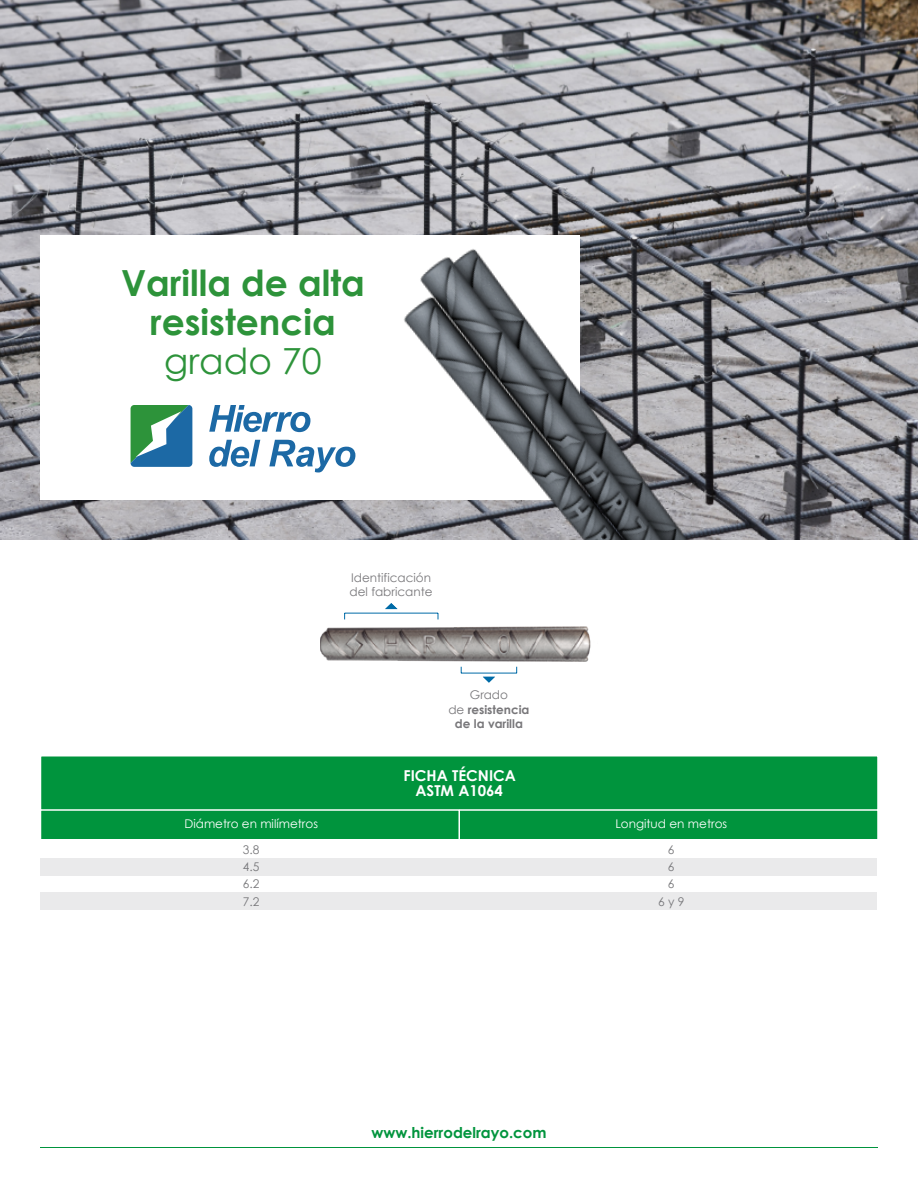
<style>
.page{position:relative;width:918px;height:1188px;background:#fff}
.page>*{position:absolute;margin:0;border:0;box-sizing:border-box;transform-origin:0 0}
.t1{font:700 36px/39px "Century Gothic";color:#2d933a;text-align:center}
.t2{font:36px "Century Gothic";color:#2d933a}
.t3{font:700 15px "Century Gothic";color:#fff}
.t4{font:700 15px "Century Gothic";color:#00943d}
.t5{font:12px "Century Gothic";color:#fff}
.t6{font:700 12px/14.4px "Century Gothic";color:#78777a;text-align:center}
.t7{font:12px/14.4px "Century Gothic";color:#78777a}
.t8{font:12px "Century Gothic";color:#77777a}
.s1{font-weight:400}
</style>
<div class="page">
<img style="left:0;top:0;width:918px;height:540px">
<div style="left:40px;top:858px;width:838px;height:17px;background:#eaeaeb"></div>
<div style="left:40px;top:893px;width:838px;height:17px;background:#eaeaeb"></div>
<div style="left:41px;top:756px;width:837px;height:82px;background:#00943d"></div>
<div style="left:40px;top:235px;width:540px;height:265px;background:#fff"></div>
<svg style="left:209px;top:440px;width:23px;height:27px"></svg>
<svg style="left:209px;top:405px;width:23px;height:27px"></svg>
<svg style="left:131px;top:405px;width:61px;height:62px;background:#428d8a"></svg>
<div style="left:459px;top:810px;width:419px;height:31px;border:1px solid #fff"></div>
<img style="left:321px;top:626px;width:270px;height:36px">
<hr style="left:461px;top:673px;width:56px;height:1px;background:#006ba7">
<svg style="left:483px;top:677px;width:12px;height:6px"></svg>
<hr style="left:345px;top:613px;width:93px;height:1px;background:#006ba7">
<svg style="left:385px;top:603px;width:13px;height:6px"></svg>
<hr style="left:40px;top:1147px;width:838px;height:1px;background:#00943d">
<div style="left:40px;top:810px;width:419px;height:31px;border:1px solid #fff"></div>
<img style="left:232px;top:44px;width:506px;height:496px">
<h1 class="t1" style="left:121px;top:262px;width:245px">Varilla de alta resistencia</h1>
<h1 class="t2" style="left:164px;top:336px;width:159px">grado 70</h1>
<p class="t7" style="left:350px;top:570px;width:85px">Identificación del fabricante</p>
<p class="t6" style="left:448px;top:687px;width:83px"><span class="s1">Grado<br>de</span> resistencia de la varilla</p>
<p class="t3" style="left:404px;top:764px;width:114px">FICHA TÉCNICA</p>
<p class="t3" style="left:415px;top:779px;width:89px">ASTM A1064</p>
<p class="t5" style="left:184px;top:815px;width:135px">Diámetro en milímetros</p>
<p class="t5" style="left:615px;top:815px;width:113px">Longitud en metros</p>
<p class="t8" style="left:243px;top:841px;width:18px">3.8</p>
<p class="t8" style="left:668px;top:841px;width:8px">6</p>
<p class="t8" style="left:243px;top:859px;width:18px">4.5</p>
<p class="t8" style="left:668px;top:859px;width:8px">6</p>
<p class="t8" style="left:243px;top:876px;width:18px">6.2</p>
<p class="t8" style="left:668px;top:876px;width:8px">6</p>
<p class="t8" style="left:243px;top:893px;width:18px">7.2</p>
<p class="t8" style="left:658px;top:893px;width:28px">6 y 9</p>
<p class="t4" style="left:371px;top:1121px;width:177px">www.hierrodelrayo.com</p>
</div>
